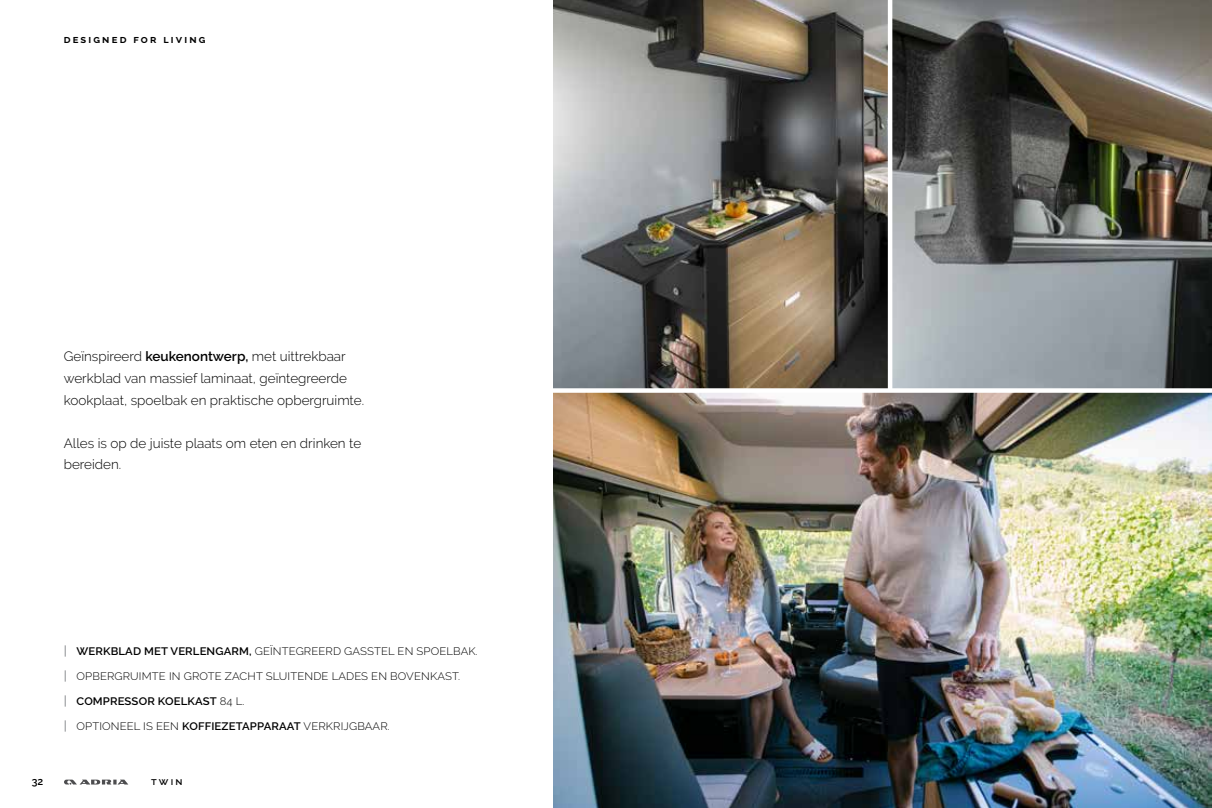
<style>
.page{position:relative;width:1212px;height:808px;background:#fff}
.page>*{position:absolute;margin:0;border:0;box-sizing:border-box;transform-origin:0 0}
.t1{font:300 13.5px/21.6px "Raleway";color:#000}
.t2{font:300 10.8px "Raleway";letter-spacing:.01em;color:#000;scale:1.04 1}
.t3{font:600 10.8px "Raleway";letter-spacing:.01em;color:#000;scale:1.04 1}
.t4{font:700 10.8px "Raleway";letter-spacing:.2em;color:#000}
.t5{font:600 10.5px "Raleway";color:#000}
.s1{font-weight:600}
.s2{font-weight:600;font-size:12.45px;color:#9d9fa2}
.s3{font-size:12.45px;color:#9d9fa2}
.s4{font-weight:300}
</style>
<div class="page">
<img style="left:554px;top:0;width:658px;height:808px">
<hr style="left:888px;top:0;width:4px;height:389px;background:#fff">
<div style="left:549px;top:388px;width:663px;height:5px;background:#fff"></div>
<svg style="left:64px;top:779px;width:64px;height:5px"></svg>
<p class="t4" style="left:64px;top:33px;width:143px">designed for living</p>
<p class="t1" style="left:64px;top:346px;width:302px">Geïnspireerd <span class="s1">keukenontwerp,</span> met uittrekbaar werkblad van massief laminaat, geïntegreerde kookplaat, spoelbak en praktische opbergruimte.</p>
<p class="t1" style="left:64px;top:432px;width:299px">Alles is op de juiste plaats om eten en drinken te bereiden.</p>
<p class="t2" style="left:64px;top:645px;width:400px"><span class="s2">|</span> <span class="s1">WERKBLAD MET VERLENGARM,</span> GEÏNTEGREERD GASSTEL EN SPOELBAK.</p>
<p class="t2" style="left:64px;top:670px;width:383px"><span class="s2">|</span> OPBERGRUIMTE IN GROTE ZACHT SLUITENDE LADES EN BOVENKAST.</p>
<p class="t3" style="left:64px;top:695px;width:175px"><span class="s3">|</span> COMPRESSOR KOELKAST <span class="s4">84 L.</span></p>
<p class="t2" style="left:64px;top:720px;width:315px"><span class="s2">|</span> OPTIONEEL IS EEN <span class="s1">KOFFIEZETAPPARAAT</span> VERKRIJGBAAR.</p>
<p class="t5" style="left:32px;top:775px;width:13px">32</p>
<p class="t5" style="left:151px;top:775px;width:33px">twin</p>
</div>
